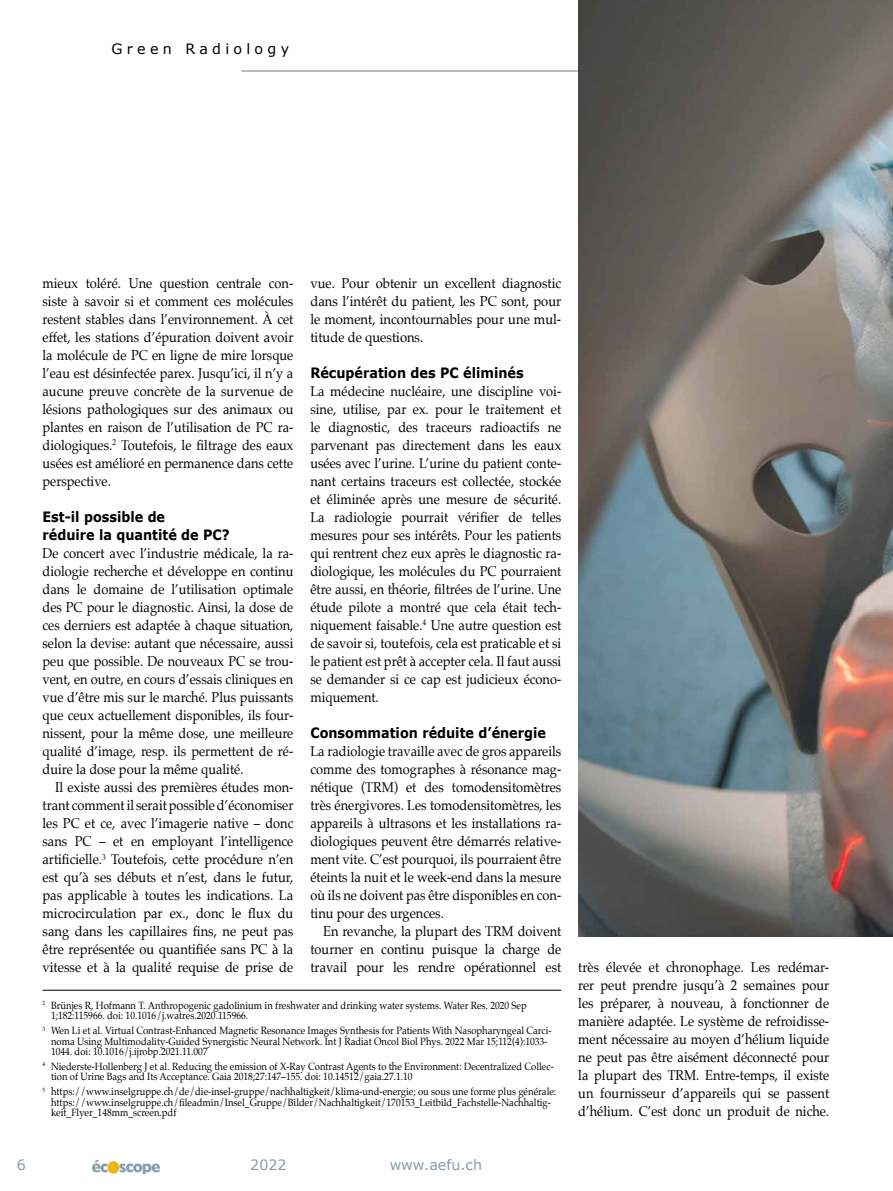
<style>
.page{position:relative;width:893px;height:1191px;background:#fff}
.page>*{position:absolute;margin:0;border:0;box-sizing:border-box;transform-origin:0 0}
.t1{font:14.25px/18px "Palatino";color:#000;text-align:justify;scale:.9 1}
.t2{font:14.25px/18px "Palatino";color:#000;text-align:justify;scale:.91 1}
.t3{font:700 14.25px/18px "Verdana";color:#000;scale:.9 1}
.t4{font:14.25px "Verdana";color:#849daa}
.t5{font:14.25px "Verdana";letter-spacing:.3em;color:#000}
.t6{font:10.5px/10.5px "Palatino";color:#000;scale:.9 1}
</style>
<div class="page">
<img style="left:92px;top:1160px;width:67px;height:13px">
<hr style="left:241px;top:71px;width:586px;height:1px;background:#727d84">
<hr style="left:43px;top:989px;width:518px;height:1px;background:#000">
<img style="left:578px;top:0;width:315px;height:936px">
<p class="t5" style="left:112px;top:40px;width:179px">Green Radiology</p>
<p class="t2" style="left:310px;top:274px;width:277px">vue. Pour obtenir un excellent diagnostic dans l’intérêt du patient, les PC sont, pour le moment, incontournables pour une mul&shy;titude de questions.</p>
<p class="t3" style="left:310px;top:364px;width:238px">Récupération des PC éliminés</p>
<p class="t1" style="left:310px;top:382px;width:280px">La médecine nucléaire, une discipline voi&shy;sine, utilise, par ex. pour le traitement et le diagnostic, des traceurs radioactifs ne parvenant pas directement dans les eaux usées avec l’urine. L’urine du patient conte&shy;nant certains traceurs est collectée, stockée et éliminée après une mesure de sécurité.<br>La radiologie pourrait vérifier de telles mesures pour ses intérêts. Pour les patients qui rentrent chez eux après le diagnostic ra&shy;diologique, les molécules du PC pourraient être aussi, en théorie, filtrées de l’urine. Une étude pilote a montré que cela était tech&shy;niquement faisable.<sup>4</sup> Une autre question est de savoir si, toutefois, cela est praticable et si le patient est prêt à accepter cela. Il faut aussi se demander si ce cap est judicieux écono&shy;miquement.</p>
<p class="t3" style="left:310px;top:724px;width:263px">Consommation réduite d’énergie</p>
<p class="t1" style="left:310px;top:742px;width:280px">La radiologie travaille avec de gros appareils comme des tomographes à résonance mag&shy;nétique (TRM) et des tomodensitomètres très énergivores. Les tomodensitomètres, les appareils à ultrasons et les installations ra&shy;diologiques peuvent être démarrés relative&shy;ment vite. C’est pourquoi, ils pourraient être éteints la nuit et le week-end dans la mesure où ils ne doivent pas être disponibles en con&shy;tinu pour des urgences.</p>
<p class="t1" style="left:323px;top:922px;width:266px">En revanche, la plupart des TRM doivent</p>
<p class="t1" style="left:310px;top:940px;width:280px">tourner en continu puisque la charge de</p>
<p class="t1" style="left:310px;top:958px;width:578px">travail pour les rendre opérationnel est très élevée et chronophage. Les redémar-</p>
<p class="t1" style="left:578px;top:976px;width:280px">rer peut prendre jusqu’à 2 semaines pour</p>
<p class="t1" style="left:578px;top:994px;width:280px">les préparer, à nouveau, à fonctionner de</p>
<p class="t1" style="left:578px;top:1012px;width:280px">manière adaptée. Le système de refroidisse-</p>
<p class="t1" style="left:578px;top:1030px;width:280px">ment nécessaire au moyen d’hélium liquide</p>
<p class="t1" style="left:578px;top:1048px;width:280px">ne peut pas être aisément déconnecté pour</p>
<p class="t1" style="left:578px;top:1066px;width:280px">la plupart des TRM. Entre-temps, il existe</p>
<p class="t1" style="left:578px;top:1084px;width:280px">un fournisseur d’appareils qui se passent</p>
<p class="t1" style="left:578px;top:1102px;width:280px">d’hélium. C’est donc un produit de niche.</p>
<p class="t1" style="left:43px;top:274px;width:280px">mieux toléré. Une question centrale con&shy;siste à savoir si et comment ces molécules restent stables dans l’environnement. À cet effet, les stations d’épuration doivent avoir la molécule de PC en ligne de mire lorsque l’eau est désinfectée parex. Jusqu’ici, il n’y a aucune preuve concrète de la survenue de lésions pathologiques sur des animaux ou plantes en raison de l’utilisation de PC ra&shy;diologiques.<sup>2</sup> Toutefois, le filtrage des eaux usées est amélioré en permanence dans cette perspective.</p>
<p class="t3" style="left:43px;top:508px;width:210px">Est-il possible de<br>réduire la quantité de PC?</p>
<p class="t1" style="left:43px;top:544px;width:280px">De concert avec l’industrie médicale, la ra&shy;diologie recherche et développe en continu dans le domaine de l’utilisation optimale des PC pour le diagnostic. Ainsi, la dose de ces derniers est adaptée à chaque situation, selon la devise: autant que nécessaire, aussi peu que possible. De nouveaux PC se trou&shy;vent, en outre, en cours d’essais cliniques en vue d’être mis sur le marché. Plus puissants que ceux actuellement disponibles, ils four&shy;nissent, pour la même dose, une meilleure qualité d’image, resp. ils permettent de ré&shy;duire la dose pour la même qualité.</p>
<p class="t1" style="left:43px;top:778px;width:280px;text-indent:13px">Il existe aussi des premières études mon&shy;trant comment il serait possible d’économiser les PC et ce, avec l’imagerie native – donc sans PC – et en employant l’intelligence artificielle.<sup>3</sup> Toutefois, cette procédure n’en est qu’à ses débuts et n’est, dans le futur, pas applicable à toutes les indications. La microcirculation par ex., donc le flux du sang dans les capillaires fins, ne peut pas être représentée ou quantifiée sans PC à la vitesse et à la qualité requise de prise de</p>
<p class="t6" style="left:51px;top:1000px;width:530px;text-indent:-9px"><sup>2</sup> Brünjes R, Hofmann T. Anthropogenic gadolinium in freshwater and drinking water systems. Water Res. 2020 Sep<br>1;182:115966. doi: 10.1016/j.watres.2020.115966.</p>
<p class="t6" style="left:51px;top:1025px;width:558px;text-indent:-9px"><sup>3</sup> Wen Li et al. Virtual Contrast-Enhanced Magnetic Resonance Images Synthesis for Patients With Nasopharyngeal Carci&shy;noma Using Multimodality-Guided Synergistic Neural Network. Int J Radiat Oncol Biol Phys. 2022 Mar 15;112(4):1033-<br>1044. doi: 10.1016/j.ijrobp.2021.11.007</p>
<p class="t6" style="left:51px;top:1061px;width:560px;text-indent:-9px"><sup>4</sup> Niederste-Hollenberg J et al. Reducing the emission of X-Ray Contrast Agents to the Environment: Decentralized Collec&shy;tion of Urine Bags and Its Acceptance. Gaia 2018;27:147–155. doi: 10.14512/gaia.27.1.10</p>
<p class="t6" style="left:51px;top:1086px;width:563px;text-indent:-9px"><sup>5</sup> https://www.inselgruppe.ch/de/die-insel-gruppe/nachhaltigkeit/klima-und-energie; ou sous une forme plus générale: https://www.inselgruppe.ch/fileadmin/Insel_Gruppe/Bilder/Nachhaltigkeit/170153_Leitbild_Fachstelle-Nachhaltig&shy;keit_Flyer_148mm_screen.pdf</p>
<p class="t4" style="left:17px;top:1156px;width:11px">6</p>
<p class="t4" style="left:250px;top:1156px;width:38px">2022</p>
<p class="t4" style="left:390px;top:1156px;width:94px">www.aefu.ch</p>
</div>
